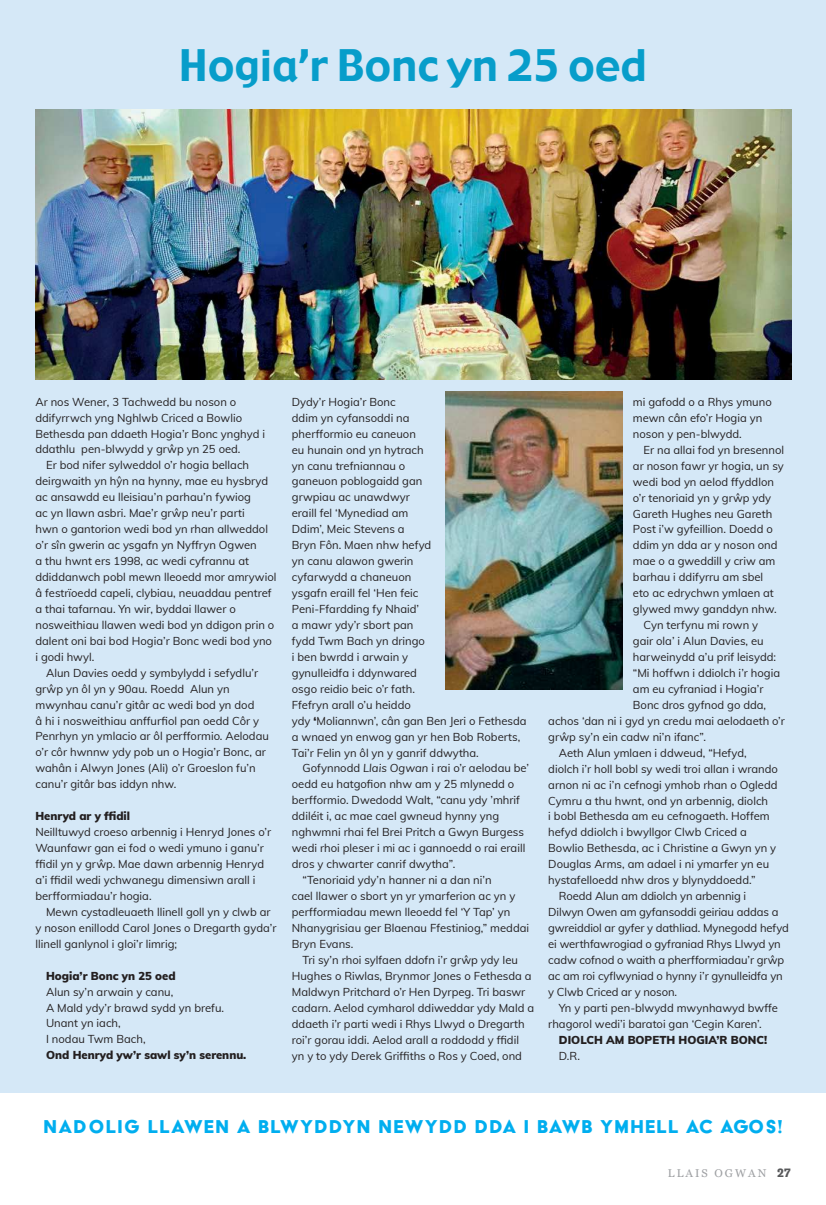
<style>
.page{position:relative;width:826px;height:1205px;background:#fff}
.page>*{position:absolute;margin:0;border:0;box-sizing:border-box;transform-origin:0 0}
.t1{font:42.5px "Gadget";letter-spacing:.01em;color:#079dca}
.t2{font:21.5px "Acier BAT Text Solid";letter-spacing:.06em;color:#00aeef}
.t3{font:11.25px/16px "Muli";color:#231f20}
.t4{font:900 11.25px "Muli";color:#231f20}
.t5{font:11.25px "Georgia";letter-spacing:.18em;color:#9d9fa2}
.s1{font-weight:900}
.s2{font-style:italic}
.s3{font-family:"Tenso";font-weight:700;font-size:12.5px;color:#57585a}
</style>
<div class="page">
<div style="left:0;top:0;width:826px;height:1092px;background:#d5e8f7"></div>
<img style="left:35px;top:109px;width:756px;height:270px">
<img style="left:446px;top:391px;width:176px;height:298px">
<h1 class="t1" style="left:179px;top:38px;width:469px">Hogia’r Bonc yn 25 oed</h1>
<p class="t3" style="left:35px;top:393px;width:231px">Ar nos Wener, 3 Tachwedd bu noson o ddifyrrwch yng Nghlwb Criced a Bowlio Bethesda pan ddaeth Hogia’r Bonc ynghyd i ddathlu pen-blwydd y grŵp yn 25 oed.</p>
<p class="t3" style="left:46px;top:457px;width:205px">Er bod nifer sylweddol o’r hogia bellach</p>
<p class="t3" style="left:35px;top:473px;width:234px">deirgwaith yn hŷn na hynny, mae eu hysbryd</p>
<p class="t3" style="left:35px;top:489px;width:217px">ac ansawdd eu lleisiau’n parhau’n fywiog</p>
<p class="t3" style="left:35px;top:505px;width:211px">ac yn llawn asbri. Mae’r grŵp neu’r parti</p>
<p class="t3" style="left:35px;top:520px;width:234px">hwn o gantorion wedi bod yn rhan allweddol</p>
<p class="t3" style="left:35px;top:536px;width:223px">o’r sîn gwerin ac ysgafn yn Nyffryn Ogwen</p>
<p class="t3" style="left:35px;top:552px;width:215px">a thu hwnt ers 1998, ac wedi cyfrannu at</p>
<p class="t3" style="left:35px;top:568px;width:242px">ddiddanwch pobl mewn lleoedd mor amrywiol</p>
<p class="t3" style="left:35px;top:584px;width:238px">â festrïoedd capeli, clybiau, neuaddau pentref</p>
<p class="t3" style="left:35px;top:600px;width:202px">a thai tafarnau. Yn wir, byddai llawer o</p>
<p class="t3" style="left:35px;top:616px;width:240px">nosweithiau llawen wedi bod yn ddigon prin o</p>
<p class="t3" style="left:35px;top:632px;width:238px">dalent oni bai bod Hogia’r Bonc wedi bod yno</p>
<p class="t3" style="left:35px;top:648px;width:60px">i godi hwyl.</p>
<p class="t3" style="left:46px;top:664px;width:214px">Alun Davies oedd y symbylydd i sefydlu’r</p>
<p class="t3" style="left:35px;top:680px;width:196px">grŵp yn ôl yn y 90au. Roedd Alun yn</p>
<p class="t3" style="left:35px;top:696px;width:220px">mwynhau canu’r gitâr ac wedi bod yn dod</p>
<p class="t3" style="left:35px;top:712px;width:225px">â hi i nosweithiau anffurfiol pan oedd Côr y</p>
<p class="t3" style="left:35px;top:728px;width:235px">Penrhyn yn ymlacio ar ôl perfformio. Aelodau</p>
<p class="t3" style="left:35px;top:744px;width:232px">o’r côr hwnnw ydy pob un o Hogia’r Bonc, ar</p>
<p class="t3" style="left:35px;top:760px;width:222px">wahân i Alwyn Jones (Ali) o’r Groeslon fu’n</p>
<p class="t3" style="left:35px;top:776px;width:142px">canu’r gitâr bas iddyn nhw.</p>
<p class="t4" style="left:35px;top:808px;width:96px">Henryd ar y ffidil</p>
<p class="t3" style="left:35px;top:823px;width:237px">Neilltuwyd croeso arbennig i Henryd Jones o’r Waunfawr gan ei fod o wedi ymuno i ganu’r ffidil yn y grŵp. Mae dawn arbennig Henryd a’i ffidil wedi ychwanegu dimensiwn arall i berfformiadau’r hogia.</p>
<p class="t3" style="left:35px;top:903px;width:242px;text-indent:11px">Mewn cystadleuaeth llinell goll yn y clwb ar y noson enillodd Carol Jones o Dregarth gyda’r llinell ganlynol i gloi’r limrig;</p>
<p class="t4" style="left:46px;top:967px;width:131px">Hogia’r Bonc yn 25 oed</p>
<p class="t3" style="left:46px;top:983px;width:179px">Alun sy’n arwain y canu,<br>A Mald ydy’r brawd sydd yn brefu.<br>Unant yn iach,<br>I nodau Twm Bach,</p>
<p class="t4" style="left:46px;top:1047px;width:202px">Ond Henryd yw’r sawl sy’n serennu.</p>
<p class="t3" style="left:292px;top:393px;width:236px">Dydy’r Hogia’r Bonc<br>ddim yn cyfansoddi na<br>pherfformio eu caneuon<br>eu hunain ond yn hytrach<br>yn canu trefniannau o<br>ganeuon poblogaidd gan<br>grwpiau ac unawdwyr<br>eraill fel ‘Mynediad am<br>Ddim’, Meic Stevens a<br>Bryn Fôn. Maen nhw hefyd<br>yn canu alawon gwerin<br>cyfarwydd a chaneuon<br>ysgafn eraill fel ‘Hen feic<br>Peni-Ffardding fy Nhaid’<br>a mawr ydy’r sbort pan<br>fydd Twm Bach yn dringo<br>i ben bwrdd i arwain y<br>gynulleidfa i ddynwared<br>osgo reidio beic o’r fath.<br>Ffefryn arall o’u heiddo<br>ydy <span class="s1">‘</span>Moliannwn’, cân gan Ben Jeri o Fethesda a wnaed yn enwog gan yr hen Bob Roberts,<br>Tai’r Felin yn ôl yn y ganrif ddwytha.</p>
<p class="t3" style="left:302px;top:760px;width:228px">Gofynnodd <span class="s2">Llais Ogwan</span> i rai o’r aelodau be’</p>
<p class="t3" style="left:292px;top:776px;width:224px">oedd eu hatgofion nhw am y 25 mlynedd o</p>
<p class="t3" style="left:292px;top:792px;width:230px">berfformio. Dwedodd Walt, “canu ydy ’mhrif</p>
<p class="t3" style="left:292px;top:808px;width:209px">ddiléit i, ac mae cael gwneud hynny yng</p>
<p class="t3" style="left:292px;top:824px;width:234px">nghwmni rhai fel Brei Pritch a Gwyn Burgess</p>
<p class="t3" style="left:292px;top:839px;width:235px">wedi rhoi pleser i mi ac i gannoedd o rai eraill</p>
<p class="t3" style="left:292px;top:855px;width:165px">dros y chwarter canrif dwytha”.</p>
<p class="t3" style="left:302px;top:871px;width:191px">“Tenoriaid ydy’n hanner ni a dan ni’n</p>
<p class="t3" style="left:292px;top:887px;width:225px">cael llawer o sbort yn yr ymarferion ac yn y</p>
<p class="t3" style="left:292px;top:903px;width:220px">perfformiadau mewn lleoedd fel ‘Y Tap’ yn</p>
<p class="t3" style="left:292px;top:919px;width:239px">Nhanygrisiau ger Blaenau Ffestiniog,” meddai</p>
<p class="t3" style="left:292px;top:935px;width:63px">Bryn Evans.</p>
<p class="t3" style="left:302px;top:951px;width:217px">Tri sy’n rhoi sylfaen ddofn i’r grŵp ydy Ieu</p>
<p class="t3" style="left:292px;top:967px;width:241px">Hughes o Riwlas, Brynmor Jones o Fethesda a</p>
<p class="t3" style="left:292px;top:983px;width:235px">Maldwyn Pritchard o’r Hen Dyrpeg. Tri baswr</p>
<p class="t3" style="left:292px;top:999px;width:244px">cadarn. Aelod cymharol ddiweddar ydy Mald a</p>
<p class="t3" style="left:292px;top:1015px;width:234px">ddaeth i’r parti wedi i Rhys Llwyd o Dregarth</p>
<p class="t3" style="left:292px;top:1031px;width:229px">roi’r gorau iddi. Aelod arall a roddodd y ffidil</p>
<p class="t3" style="left:292px;top:1047px;width:232px">yn y to ydy Derek Griffiths o Ros y Coed, ond</p>
<p class="t3" style="left:633px;top:393px;width:140px">mi gafodd o a Rhys ymuno mewn cân efo’r Hogia yn noson y pen-blwydd.</p>
<p class="t3" style="left:643px;top:441px;width:142px">Er na allai fod yn bresennol</p>
<p class="t3" style="left:633px;top:457px;width:152px">ar noson fawr yr hogia, un sy</p>
<p class="t3" style="left:633px;top:473px;width:143px">wedi bod yn aelod ffyddlon</p>
<p class="t3" style="left:633px;top:489px;width:140px">o’r tenoriaid yn y grŵp ydy</p>
<p class="t3" style="left:633px;top:505px;width:141px">Gareth Hughes neu Gareth</p>
<p class="t3" style="left:633px;top:521px;width:141px">Post i’w gyfeillion. Doedd o</p>
<p class="t3" style="left:633px;top:537px;width:146px">ddim yn dda ar y noson ond</p>
<p class="t3" style="left:633px;top:553px;width:144px">mae o a gweddill y criw am</p>
<p class="t3" style="left:633px;top:569px;width:132px">barhau i ddifyrru am sbel</p>
<p class="t3" style="left:633px;top:585px;width:142px">eto ac edrychwn ymlaen at</p>
<p class="t3" style="left:633px;top:600px;width:145px">glywed mwy ganddyn nhw.</p>
<p class="t3" style="left:643px;top:616px;width:116px">Cyn terfynu mi rown y</p>
<p class="t3" style="left:633px;top:632px;width:132px">gair ola’ i Alun Davies, eu</p>
<p class="t3" style="left:633px;top:648px;width:145px">harweinydd a’u prif leisydd:</p>
<p class="t3" style="left:633px;top:664px;width:149px">“Mi hoffwn i ddiolch i’r hogia</p>
<p class="t3" style="left:633px;top:680px;width:132px">am eu cyfraniad i Hogia’r</p>
<p class="t3" style="left:633px;top:696px;width:135px">Bonc dros gyfnod go dda,</p>
<p class="t3" style="left:548px;top:712px;width:238px">achos ‘dan ni i gyd yn credu mai aelodaeth o’r</p>
<p class="t3" style="left:548px;top:728px;width:159px">grŵp sy’n ein cadw ni’n ifanc”.</p>
<p class="t3" style="left:559px;top:744px;width:189px">Aeth Alun ymlaen i ddweud, “Hefyd,</p>
<p class="t3" style="left:548px;top:760px;width:231px">diolch i’r holl bobl sy wedi troi allan i wrando</p>
<p class="t3" style="left:548px;top:776px;width:231px">arnon ni ac i’n cefnogi ymhob rhan o Ogledd</p>
<p class="t3" style="left:548px;top:792px;width:221px">Cymru a thu hwnt, ond yn arbennig, diolch</p>
<p class="t3" style="left:548px;top:808px;width:223px">i bobl Bethesda am eu cefnogaeth. Hoffem</p>
<p class="t3" style="left:548px;top:824px;width:200px">hefyd ddiolch i bwyllgor Clwb Criced a</p>
<p class="t3" style="left:548px;top:840px;width:229px">Bowlio Bethesda, ac i Christine a Gwyn yn y</p>
<p class="t3" style="left:548px;top:856px;width:222px">Douglas Arms, am adael i ni ymarfer yn eu</p>
<p class="t3" style="left:548px;top:871px;width:209px">hystafelloedd nhw dros y blynyddoedd.”</p>
<p class="t3" style="left:559px;top:887px;width:189px">Roedd Alun am ddiolch yn arbennig i</p>
<p class="t3" style="left:548px;top:903px;width:232px">Dilwyn Owen am gyfansoddi geiriau addas a</p>
<p class="t3" style="left:548px;top:919px;width:242px">gwreiddiol ar gyfer y dathliad. Mynegodd hefyd</p>
<p class="t3" style="left:548px;top:935px;width:234px">ei werthfawrogiad o gyfraniad Rhys Llwyd yn</p>
<p class="t3" style="left:548px;top:951px;width:237px">cadw cofnod o waith a pherfformiadau’r grŵp</p>
<p class="t3" style="left:548px;top:967px;width:236px">ac am roi cyflwyniad o hynny i’r gynulleidfa yn</p>
<p class="t3" style="left:548px;top:983px;width:130px">y Clwb Criced ar y noson.</p>
<p class="t3" style="left:559px;top:999px;width:220px">Yn y parti pen-blwydd mwynhawyd bwffe</p>
<p class="t3" style="left:548px;top:1015px;width:215px">rhagorol wedi’i baratoi gan ‘Cegin Karen’.</p>
<p class="t4" style="left:559px;top:1031px;width:210px">DIOLCH AM BOPETH HOGIA’R BONC!</p>
<p class="t3" style="left:559px;top:1047px;width:23px">D.R.</p>
<h2 class="t2" style="left:44px;top:1115px;width:740px">NADOLIG LLAWEN A BLWYDDYN NEWYDD DDA I BAWB YMHELL AC AGOS!</h2>
<p class="t5" style="left:668px;top:1164px;width:124px">LLAIS OGWAN <span class="s3">27</span></p>
</div>
